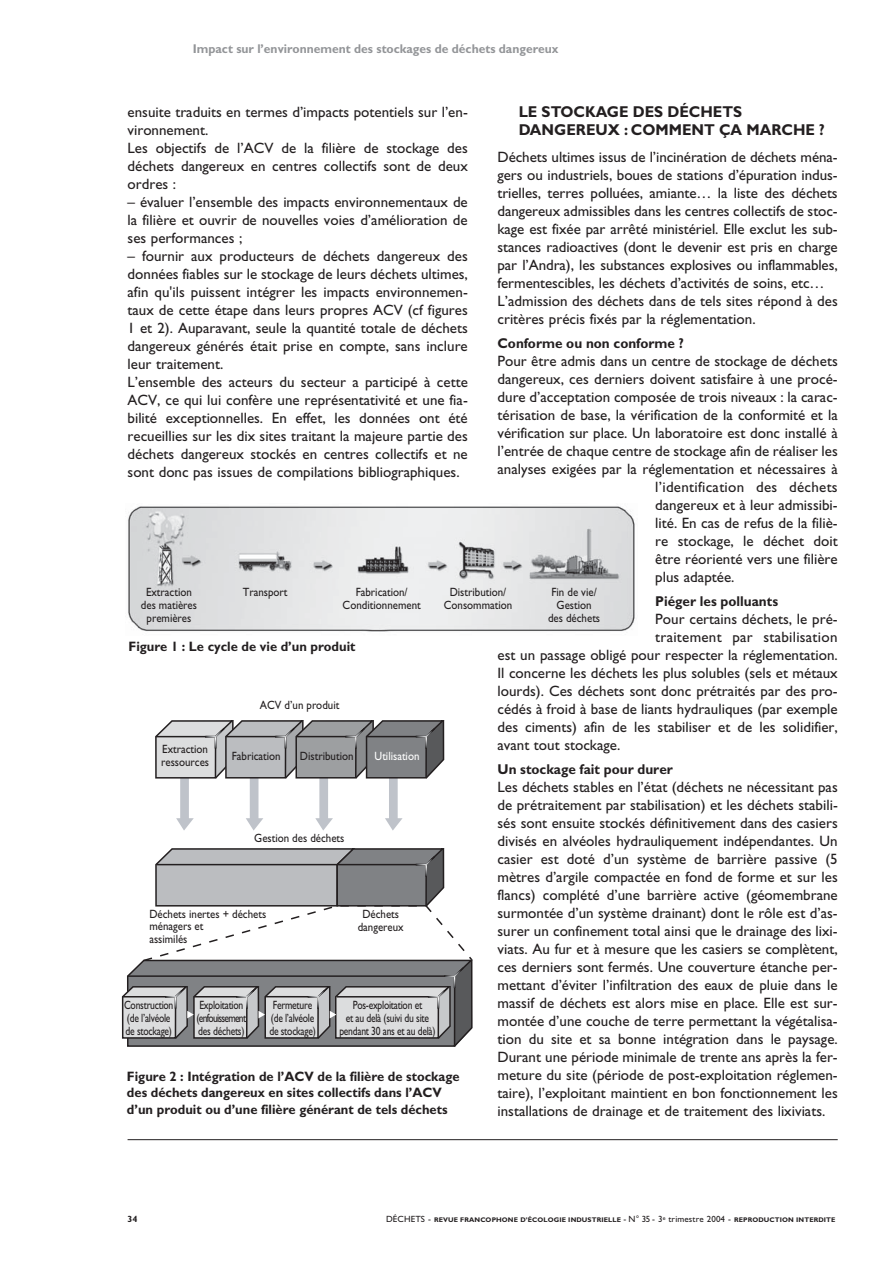
<style>
.page{position:relative;width:893px;height:1263px;background:#fff}
.page>*{position:absolute;margin:0;border:0;box-sizing:border-box;transform-origin:0 0}
.t1{font:700 15.75px/18px "Gill Sans";color:#231f20;scale:.95 1}
.t2{font:15px/18px "Gill Sans";color:#231f20}
.t3{font:15px "Gill Sans";letter-spacing:.02em;color:#231f20}
.t4{font:700 14.25px "Gill Sans";color:#231f20;scale:.95 1}
.t5{font:700 13.65px/16.5px "Gill Sans";color:#231f20;scale:.95 1}
.t6{font:700 12.75px "Gill Sans";color:#939598;scale:.95 1}
.t7{font:12px/12.8px "Gill Sans";color:#231f20;text-align:center;scale:.91 1}
.t8{font:12px/12.8px "Gill Sans";letter-spacing:-.025em;color:#231f20;scale:.8 1}
.t9{font:12px "Gill Sans";color:#fff;scale:.91 1}
.t10{font:700 9px "Gill Sans";color:#231f20}
.t11{font:700 6.75px "Gill Sans";letter-spacing:.015em;color:#231f20}
.s1{font-weight:400;font-size:9px}
</style>
<div class="page">
<hr style="left:128px;top:1139px;width:710px;height:1px;background:#231f20">
<img style="left:128px;top:506px;width:507px;height:126px">
<svg style="left:155px;top:720px;width:290px;height:110px"></svg>
<svg style="left:122px;top:848px;width:351px;height:199px"></svg>
<p class="t6" style="left:193px;top:44px;width:386px">Impact sur l’environnement des stockages de déchets dangereux</p>
<p class="t1" style="left:519px;top:104px;width:324px">LE STOCKAGE DES DÉCHETS<br>DANGEREUX : COMMENT ÇA MARCHE ?</p>
<p class="t2" style="left:497px;top:149px;width:342px">Déchets ultimes issus de l’incinération de déchets ména&shy;gers ou industriels, boues de stations d’épuration indus&shy;trielles, terres polluées, amiante… la liste des déchets dangereux admissibles dans les centres collectifs de stoc&shy;kage est fixée par arrêté ministériel. Elle exclut les sub&shy;stances radioactives (dont le devenir est pris en charge par l’Andra), les substances explosives ou inflammables, fermentescibles, les déchets d’activités de soins, etc… L’admission des déchets dans de tels sites répond à des critères précis fixés par la réglementation.</p>
<p class="t4" style="left:497px;top:338px;width:198px">Conforme ou non conforme ?</p>
<p class="t2" style="left:497px;top:353px;width:342px">Pour être admis dans un centre de stockage de déchets</p>
<p class="t2" style="left:497px;top:371px;width:342px">dangereux, ces derniers doivent satisfaire à une procé-</p>
<p class="t2" style="left:497px;top:389px;width:342px">dure d’acceptation composée de trois niveaux : la carac-</p>
<p class="t2" style="left:497px;top:407px;width:342px">térisation de base, la vérification de la conformité et la</p>
<p class="t2" style="left:497px;top:425px;width:342px">vérification sur place. Un laboratoire est donc installé à</p>
<p class="t2" style="left:497px;top:443px;width:342px">l’entrée de chaque centre de stockage afin de réaliser les</p>
<p class="t2" style="left:497px;top:461px;width:342px">analyses exigées par la réglementation et nécessaires à</p>
<p class="t3" style="left:655px;top:481px;width:184px">l’identification des déchets</p>
<p class="t2" style="left:655px;top:497px;width:184px">dangereux et à leur admissibi-</p>
<p class="t2" style="left:655px;top:515px;width:184px">lité. En cas de refus de la filiè-</p>
<p class="t2" style="left:655px;top:533px;width:184px">re stockage, le déchet doit</p>
<p class="t2" style="left:655px;top:551px;width:184px">être réorienté vers une filière</p>
<p class="t2" style="left:655px;top:569px;width:81px">plus adaptée.</p>
<p class="t4" style="left:655px;top:596px;width:131px">Piéger les polluants</p>
<p class="t2" style="left:655px;top:611px;width:184px">Pour certains déchets, le pré-</p>
<p class="t3" style="left:655px;top:632px;width:184px">traitement par stabilisation</p>
<p class="t2" style="left:497px;top:647px;width:342px">est un passage obligé pour respecter la réglementation.</p>
<p class="t2" style="left:497px;top:665px;width:342px">Il concerne les déchets les plus solubles (sels et métaux</p>
<p class="t2" style="left:497px;top:683px;width:342px">lourds). Ces déchets sont donc prétraités par des pro-</p>
<p class="t2" style="left:497px;top:701px;width:342px">cédés à froid à base de liants hydrauliques (par exemple</p>
<p class="t2" style="left:497px;top:719px;width:342px">des ciments) afin de les stabiliser et de les solidifier,</p>
<p class="t2" style="left:497px;top:737px;width:124px">avant tout stockage.</p>
<p class="t4" style="left:497px;top:764px;width:186px">Un stockage fait pour durer</p>
<p class="t2" style="left:497px;top:780px;width:342px;text-align:justify">Les déchets stables en l’état (déchets ne nécessitant pas de prétraitement par stabilisation) et les déchets stabili&shy;sés sont ensuite stockés définitivement dans des casiers divisés en alvéoles hydrauliquement indépendantes. Un casier est doté d’un système de barrière passive (5 mètres d’argile compactée en fond de forme et sur les flancs) complété d’une barrière active (géomembrane surmontée d’un système drainant) dont le rôle est d’as&shy;surer un confinement total ainsi que le drainage des lixi&shy;viats. Au fur et à mesure que les casiers se complètent, ces derniers sont fermés. Une couverture étanche per&shy;mettant d’éviter l’infiltration des eaux de pluie dans le massif de déchets est alors mise en place. Elle est sur&shy;montée d’une couche de terre permettant la végétalisa&shy;tion du site et sa bonne intégration dans le paysage.<br>Durant une période minimale de trente ans après la fer&shy;meture du site (période de post-exploitation réglemen&shy;taire), l’exploitant maintient en bon fonctionnement les installations de drainage et de traitement des lixiviats.</p>
<p class="t2" style="left:128px;top:104px;width:342px">ensuite traduits en termes d’impacts potentiels sur l’en&shy;vironnement.<br>Les objectifs de l’ACV de la filière de stockage des déchets dangereux en centres collectifs sont de deux ordres :</p>
<p class="t2" style="left:128px;top:194px;width:342px;text-align:justify">– évaluer l’ensemble des impacts environnementaux de la filière et ouvrir de nouvelles voies d’amélioration de ses performances ;</p>
<p class="t2" style="left:128px;top:248px;width:342px">– fournir aux producteurs de déchets dangereux des données fiables sur le stockage de leurs déchets ultimes, afin qu'ils puissent intégrer les impacts environnemen&shy;taux de cette étape dans leurs propres ACV (cf figures 1 et 2). Auparavant, seule la quantité totale de déchets dangereux générés était prise en compte, sans inclure leur traitement.<br>L’ensemble des acteurs du secteur a participé à cette ACV, ce qui lui confère une représentativité et une fia&shy;bilité exceptionnelles. En effet, les données ont été recueillies sur les dix sites traitant la majeure partie des déchets dangereux stockés en centres collectifs et ne sont donc pas issues de compilations bibliographiques.</p>
<p class="t7" style="left:141px;top:587px;width:63px">Extraction des matières premières</p>
<p class="t7" style="left:243px;top:587px;width:51px">Transport</p>
<p class="t7" style="left:343px;top:587px;width:87px">Fabrication/<br>Conditionnement</p>
<p class="t7" style="left:444px;top:587px;width:77px">Distribution/<br>Consommation</p>
<p class="t7" style="left:548px;top:587px;width:59px">Fin de vie/<br>Gestion des déchets</p>
<p class="t5" style="left:129px;top:639px;width:240px">Figure 1 : Le cycle de vie d’un produit</p>
<p class="t7" style="left:260px;top:699px;width:89px">ACV d’un produit</p>
<p class="t7" style="left:161px;top:744px;width:54px;text-align:left">Extraction ressources</p>
<p class="t7" style="left:232px;top:751px;width:55px">Fabrication</p>
<p class="t7" style="left:300px;top:751px;width:60px">Distribution</p>
<p class="t9" style="left:375px;top:751px;width:51px">Utilisation</p>
<p class="t7" style="left:254px;top:833px;width:101px">Gestion des déchets</p>
<p class="t7" style="left:149px;top:908px;width:130px;text-align:left">Déchets inertes + déchets ménagers et<br>assimilés</p>
<p class="t7" style="left:358px;top:909px;width:52px">Déchets dangereux</p>
<p class="t8" style="left:124px;top:1000px;width:63px">Construction (de l’alvéole de stockage)</p>
<p class="t8" style="left:269px;top:1000px;width:60px">Fermeture (de l’alvéole de stockage)</p>
<p class="t8" style="left:339px;top:1000px;width:122px;text-align:center">Pos-exploitation et<br>et au delà (suivi du site pendant 30 ans et au delà)</p>
<p class="t8" style="left:197px;top:1000px;width:64px">Exploitation (enfouissement des déchets)</p>
<p class="t5" style="left:127px;top:1069px;width:352px">Figure 2 : Intégration de l’ACV de la filière de stockage des déchets dangereux en sites collectifs dans l’ACV d’un produit ou d’une filière générant de tels déchets</p>
<p class="t10" style="left:128px;top:1216px;width:11px">34</p>
<p class="t11" style="left:386px;top:1218px;width:451px"><span class="s1">DÉCHETS -</span> REVUE FRANCOPHONE D’ÉCOLOGIE INDUSTRIELLE <span class="s1">- N° 35 - 3</span><sup>e</sup> <span class="s1">trimestre 2004 -</span> REPRODUCTION INTERDITE</p>
</div>
